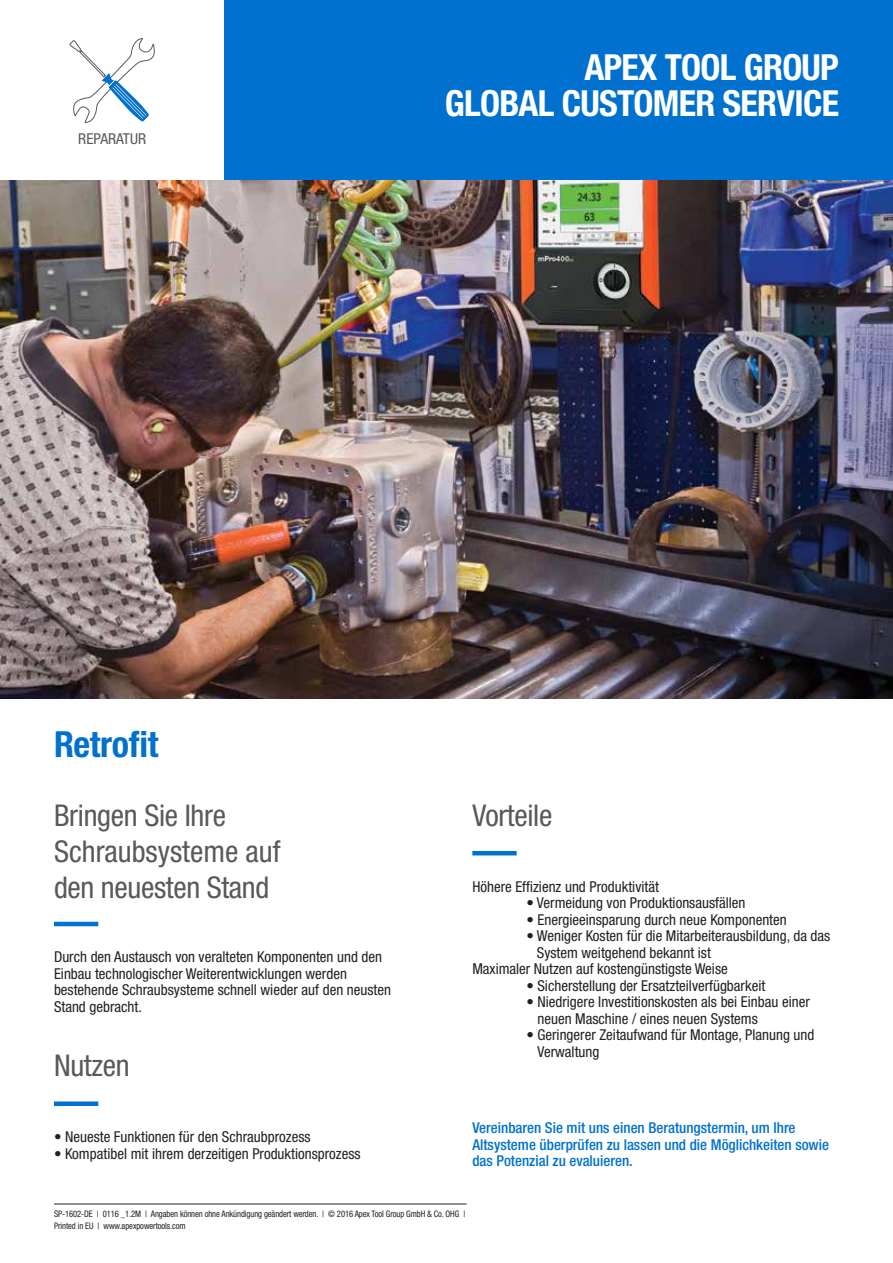
<style>
.page{position:relative;width:893px;height:1263px;background:#fff}
.page>*{position:absolute;margin:0;border:0;box-sizing:border-box;transform-origin:0 0}
.t1{font:700 condensed 36px/36px "Helvetica Neue LT Pro";letter-spacing:-.02em;color:#fff;text-align:right}
.t2{font:700 condensed 36px "Helvetica Neue LT Pro";letter-spacing:-.01em;color:#0071ce}
.t3{font:condensed 30px/36px "Helvetica Neue LT Pro";letter-spacing:-.01em;color:#58595b}
.t4{font:condensed 15px/16.5px "Helvetica Neue LT Pro";color:#231f20}
.t5{font:500 condensed 15px/16.5px "Helvetica Neue LT Pro";color:#0071ce}
.t6{font:condensed 15px "Helvetica Neue LT Pro";color:#58595b}
.t7{font:condensed 9px/12px "Helvetica Neue LT Pro";letter-spacing:-.01em;color:#231f20;scale:.95 1}
</style>
<div class="page">
<img style="left:0;top:179px;width:893px;height:520px">
<div style="left:0;top:0;width:893px;height:179px;background:#0071ce"></div>
<div style="left:0;top:0;width:223px;height:179px;background:#fff"></div>
<hr style="left:54px;top:922px;width:44px;height:4px;background:#0071ce">
<div style="left:54px;top:1101px;width:44px;height:5px;background:#0071ce"></div>
<hr style="left:472px;top:851px;width:45px;height:4px;background:#0071ce">
<svg style="left:69px;top:38px;width:86px;height:85px"></svg>
<hr style="left:54px;top:1203px;width:412px;height:1px;background:#231f20">
<p class="t6" style="left:78px;top:130px;width:69px">REPARATUR</p>
<h1 class="t1" style="left:445px;top:49px;width:396px">APEX TOOL GROUP<br>GLOBAL CUSTOMER SERVICE</h1>
<h1 class="t2" style="left:54px;top:722px;width:106px">Retrofit</h1>
<h2 class="t3" style="left:54px;top:797px;width:228px">Bringen Sie Ihre<br>Schraubsysteme auf den neuesten Stand</h2>
<p class="t4" style="left:54px;top:949px;width:339px">Durch den Austausch von veralteten Komponenten und den Einbau technologischer Weiterentwicklungen werden bestehende Schraubsysteme schnell wieder auf den neusten Stand gebracht.</p>
<h2 class="t3" style="left:54px;top:1047px;width:77px">Nutzen</h2>
<p class="t4" style="left:54px;top:1128px;width:258px">• Neueste Funktionen für den Schraubprozess</p>
<p class="t4" style="left:54px;top:1145px;width:308px">• Kompatibel mit ihrem derzeitigen Produktionsprozess</p>
<h2 class="t3" style="left:472px;top:796px;width:82px">Vorteile</h2>
<p class="t4" style="left:472px;top:878px;width:188px">Höhere Effizienz und Produktivität</p>
<p class="t4" style="left:526px;top:894px;width:221px">• Vermeidung von Produktionsausfällen</p>
<p class="t4" style="left:526px;top:911px;width:262px">• Energieeinsparung durch neue Komponenten</p>
<p class="t4" style="left:526px;top:927px;width:305px">• Weniger Kosten für die Mitarbeiterausbildung, da das</p>
<p class="t4" style="left:537px;top:944px;width:176px">System weitgehend bekannt ist</p>
<p class="t4" style="left:472px;top:960px;width:257px">Maximaler Nutzen auf kostengünstigste Weise</p>
<p class="t4" style="left:526px;top:977px;width:240px">• Sicherstellung der Ersatzteilverfügbarkeit</p>
<p class="t4" style="left:537px;top:993px;width:274px;text-indent:-11px">• Niedrigere Investitionskosten als bei Einbau einer neuen Maschine / eines neuen Systems</p>
<p class="t4" style="left:537px;top:1026px;width:278px;text-indent:-11px">• Geringerer Zeitaufwand für Montage, Planung und<br>Verwaltung</p>
<p class="t5" style="left:472px;top:1120px;width:358px">Vereinbaren Sie mit uns einen Beratungstermin, um Ihre<br>Altsysteme überprüfen zu lassen und die Möglichkeiten sowie das Potenzial zu evaluieren.</p>
<p class="t7" style="left:54px;top:1207px;width:434px">SP-1602-DE | 0116 _1.2M | Angaben können ohne Ankündigung geändert werden. | © 2016 Apex Tool Group GmbH &amp; Co. OHG |<br>Printed in EU | www.apexpowertools.com</p>
</div>
